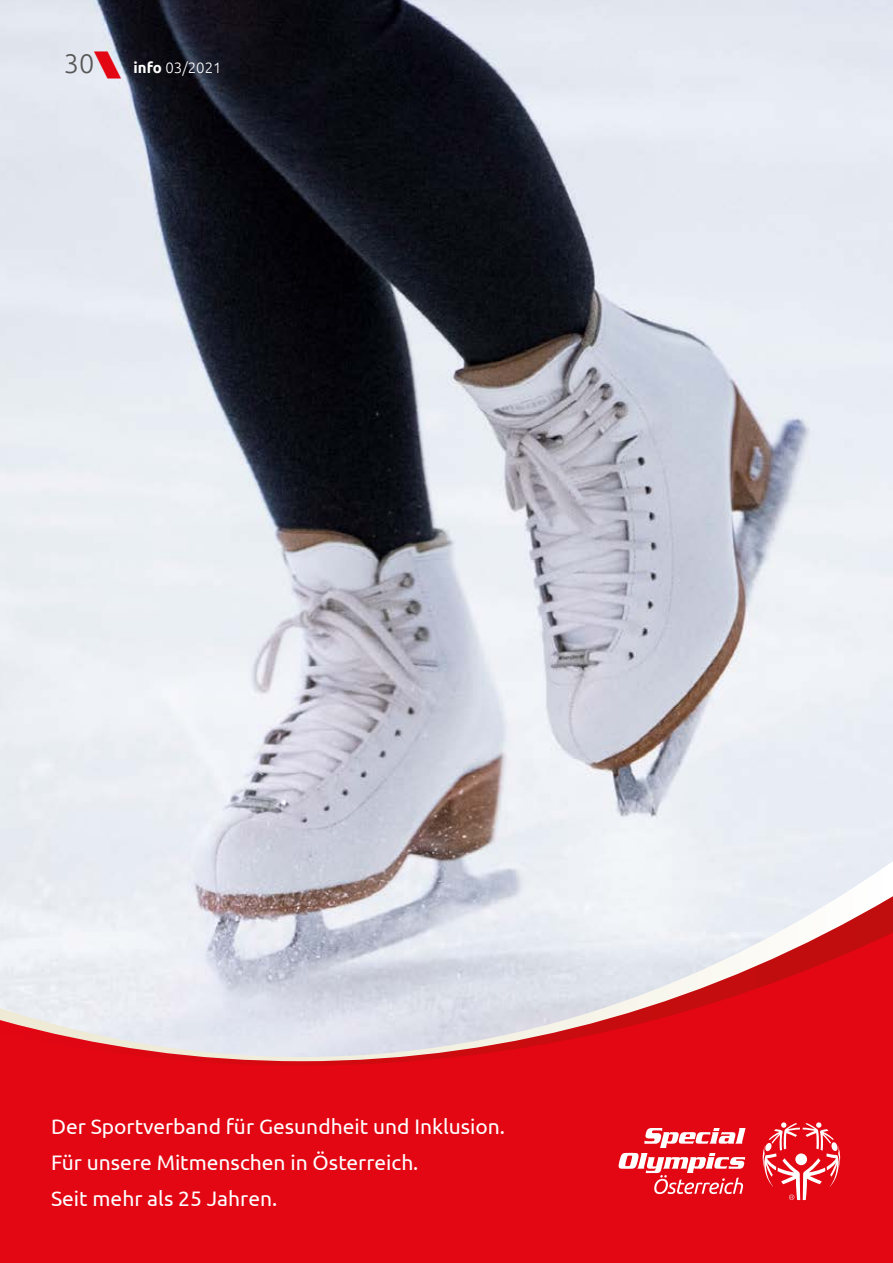
<style>
.page{position:relative;width:893px;height:1263px;background:#fff}
.page>*{position:absolute;margin:0;border:0;box-sizing:border-box;transform-origin:0 0}
.t1{font:300 27px "Ubuntu";color:#575756}
.t2{font:21px/36px "Ubuntu";color:#fff}
.t3{font:300 15px "Ubuntu";color:#fff}
.s1{font-weight:700}
</style>
<div class="page">
<img style="left:0;top:0;width:893px;height:861px">
<svg style="left:0;top:861px;width:893px;height:35px;background:#dee0e7"></svg>
<svg style="left:0;top:896px;width:893px;height:36px"></svg>
<svg style="left:0;top:932px;width:893px;height:331px;background:#e14550"></svg>
<svg style="left:618px;top:1128px;width:128px;height:66px"></svg>
<svg style="left:761px;top:1122px;width:80px;height:78px"></svg>
<svg style="left:94px;top:51px;width:27px;height:27px"></svg>
<p class="t1" style="left:64px;top:47px;width:32px">30</p>
<p class="t3" style="left:134px;top:58px;width:90px"><span class="s1">info</span> 03/2021</p>
<p class="t2" style="left:51px;top:1108px;width:456px">Der Sportverband für Gesundheit und Inklusion.<br>Für unsere Mitmenschen in Österreich.<br>Seit mehr als 25 Jahren.</p>
</div>
